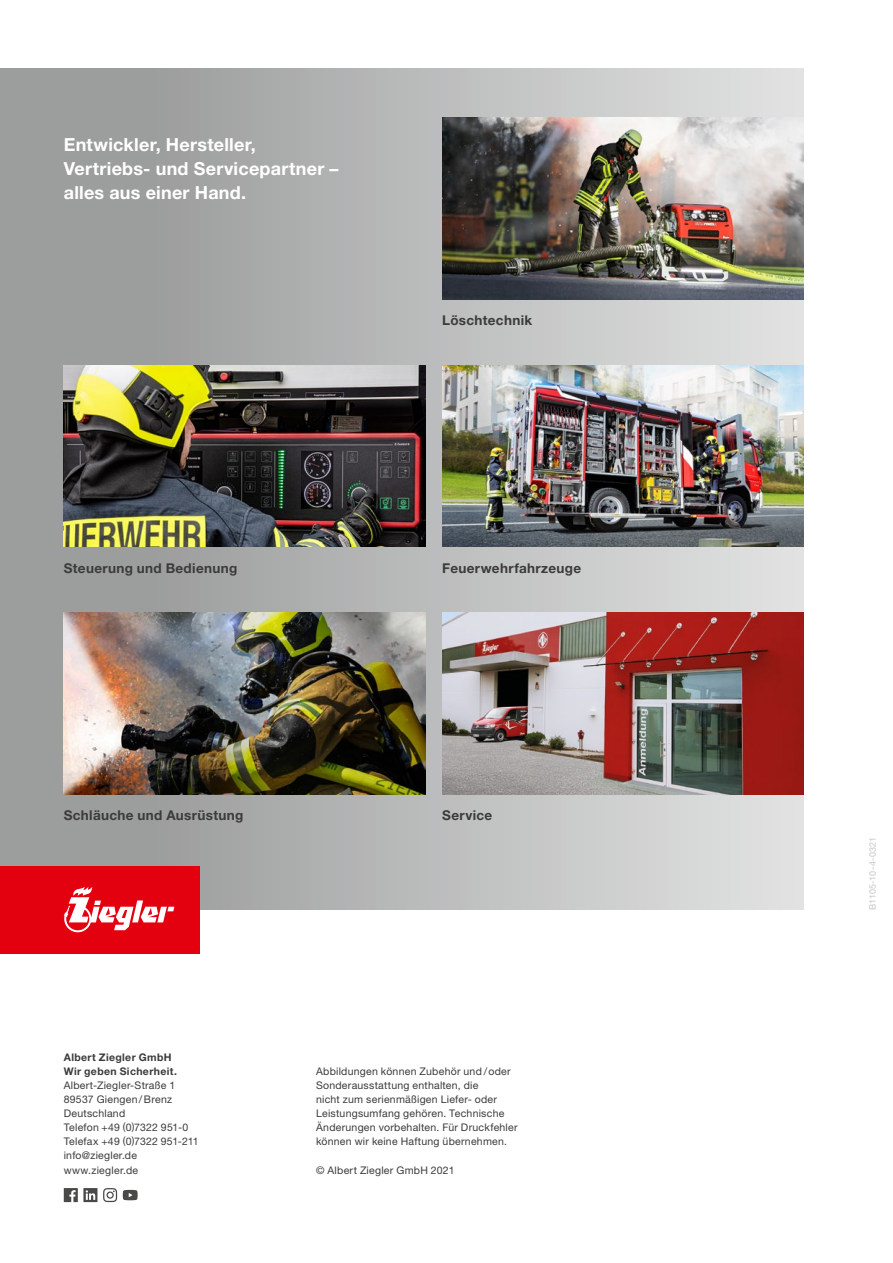
<style>
.page{position:relative;width:893px;height:1263px;background:#fff}
.page>*{position:absolute;margin:0;border:0;box-sizing:border-box;transform-origin:0 0}
.t1{font:700 18px/24px "Helvetica Neue LTW1 G";letter-spacing:.015em;color:#fff}
.t2{font:700 13.5px "Helvetica Neue LTW1 G";letter-spacing:.025em;color:#3b3b3a}
.t3{font:10.5px/14.1px "Helvetica Neue LTW1 G";letter-spacing:.025em;color:#3b3b3a}
.t4{font:700 10.5px/14.1px "Helvetica Neue LTW1 G";letter-spacing:.035em;color:#3b3b3a}
.t5{font:9px "Helvetica Neue LTW1 G";letter-spacing:-.005em;color:#c5c6c6}
</style>
<div class="page">
<div style="left:0;top:68px;width:804px;height:842px;background:linear-gradient(to right,#919292,#e0dfe0)"></div>
<img style="left:64px;top:613px;width:361px;height:181px">
<img style="left:442px;top:613px;width:362px;height:181px">
<img style="left:442px;top:365px;width:362px;height:182px">
<img style="left:442px;top:118px;width:362px;height:181px">
<img style="left:64px;top:365px;width:361px;height:182px">
<div style="left:0;top:866px;width:200px;height:87px;background:#e3000f"></div>
<svg style="left:64px;top:887px;width:110px;height:45px"></svg>
<svg style="left:64px;top:1188px;width:33px;height:14px"></svg>
<svg style="left:103px;top:1188px;width:14px;height:14px"></svg>
<svg style="left:123px;top:1190px;width:15px;height:10px"></svg>
<h1 class="t1" style="left:64px;top:132px;width:276px">Entwickler, Hersteller,<br>Vertriebs- und Servicepartner – alles aus einer Hand.</h1>
<p class="t2" style="left:442px;top:312px;width:91px">Löschtechnik</p>
<p class="t2" style="left:64px;top:560px;width:175px">Steuerung und Bedienung</p>
<p class="t2" style="left:442px;top:560px;width:140px">Feuerwehrfahrzeuge</p>
<p class="t2" style="left:64px;top:807px;width:181px">Schläuche und Ausrüstung</p>
<p class="t2" style="left:442px;top:807px;width:52px">Service</p>
<p class="t4" style="left:64px;top:1050px;width:115px">Albert Ziegler GmbH<br>Wir geben Sicherheit.</p>
<p class="t3" style="left:64px;top:1078px;width:137px">Albert-Ziegler-Straße 1<br>89537 Giengen / Brenz<br>Deutschland<br>Telefon +49 (0)7322 951-0<br>Telefax +49 (0)7322 951-211 info@ziegler.de www.ziegler.de</p>
<p class="t3" style="left:316px;top:1064px;width:203px">Abbildungen können Zubehör und / oder Sonder ausstattung enthalten, die<br>nicht zum serienmäßigen Liefer- oder Leistungsumfang gehören. Technische Änderungen vorbehalten. Für Druckfehler können wir keine Haftung übernehmen.</p>
<p class="t3" style="left:316px;top:1163px;width:140px">© Albert Ziegler GmbH 2021</p>
<p class="t5" style="left:867px;top:910px;width:74px;rotate:-90deg">B1105-10-4-0321</p>
</div>
